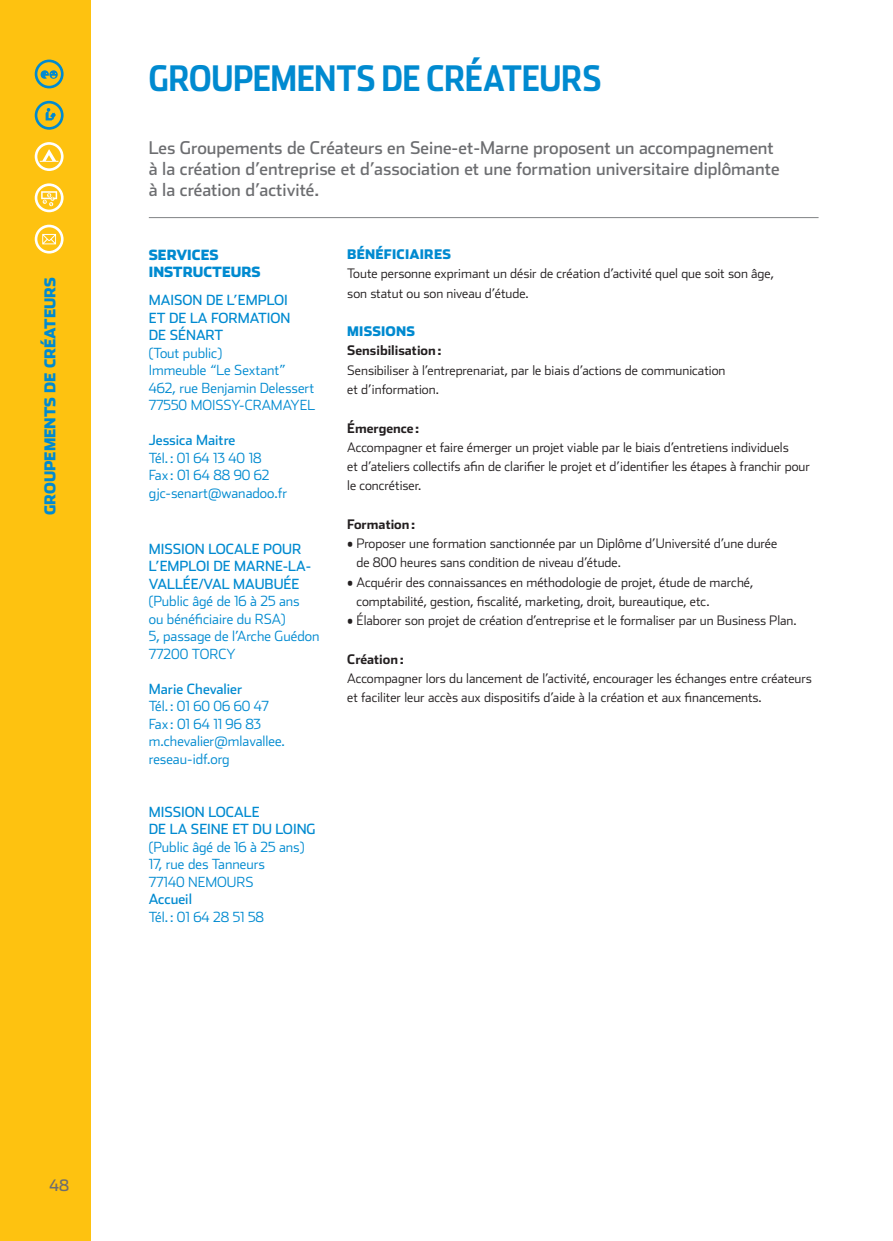
<style>
.page{position:relative;width:893px;height:1241px;background:#fff}
.page>*{position:absolute;margin:0;border:0;box-sizing:border-box;transform-origin:0 0}
.t1{font:700 35px "Stainless Cond";letter-spacing:-.01em;color:#008ad0}
.t2{font:17.5px/21px "Stainless";color:#6c6d70}
.t3{font:15.75px "Stainless";color:#6c6d70}
.t4{font:900 14.88px "Stainless";color:#008ad0}
.t5{font:300 14px/17.5px "Stainless";color:#008ad0}
.t6{font:14px/17.5px "Stainless";color:#008ad0}
.t7{font:900 14px/17.5px "Stainless";color:#008ad0}
.t8{font:300 13.12px/19.2px "Stainless";color:#231f20}
.t9{font:700 13.12px "Stainless";color:#231f20}
.t10{font:900 13.12px "Stainless";color:#008ad0}
</style>
<div class="page">
<div style="left:0;top:0;width:90px;height:1240px;background:#fec210"></div>
<hr style="left:149px;top:217px;width:670px;height:1px;background:#808285">
<svg style="left:35px;top:101px;width:29px;height:29px"></svg>
<svg style="left:35px;top:183px;width:29px;height:29px"></svg>
<svg style="left:35px;top:142px;width:29px;height:29px"></svg>
<svg style="left:35px;top:225px;width:29px;height:28px"></svg>
<svg style="left:35px;top:60px;width:29px;height:28px"></svg>
<p class="t4" style="left:41px;top:519px;width:243px;rotate:-90deg">GROUPEMENTSDECRÉATEURS</p>
<h1 class="t1" style="left:149px;top:58px;width:454px">GROUPEMENTS DE CRÉATEURS</h1>
<h2 class="t2" style="left:149px;top:137px;width:632px">Les Groupements de Créateurs en Seine-et-Marne proposent un accompagnement à la création d’entreprise et d’association et une formation universitaire diplômante à la création d’activité.</h2>
<p class="t7" style="left:149px;top:246px;width:113px">services instructeurs</p>
<p class="t6" style="left:149px;top:291px;width:98px;text-indent:57px">DE L’EMPLOI<br>ETDELAFORMATION<br>DE SéNART</p>
<p class="t5" style="left:149px;top:344px;width:168px">(Tout public)<br>Immeuble “Le Sextant”<br>462, rue Benjamin Delessert<br>77550 MOISSY-CRAMAYEL</p>
<p class="t6" style="left:149px;top:431px;width:88px">Jessica Maitre</p>
<p class="t5" style="left:149px;top:449px;width:140px">Tél. : 01 64 13 40 18<br>Fax : 01 64 88 90 62 gjc-senart@wanadoo.fr</p>
<p class="t6" style="left:149px;top:291px;width:10px">MAISON</p>
<p class="t6" style="left:149px;top:540px;width:9px">MISSION</p>
<p class="t6" style="left:208px;top:540px;width:10px">LOCALE</p>
<p class="t6" style="left:263px;top:540px;width:11px">POUR</p>
<p class="t6" style="left:149px;top:557px;width:20px">L’EMPLOI</p>
<p class="t6" style="left:213px;top:557px;width:32px">DE MARNE</p>
<p class="t6" style="left:283px;top:557px;width:30px">-LA-</p>
<p class="t6" style="left:149px;top:575px;width:10px">VALLÉE</p>
<p class="t6" style="left:199px;top:575px;width:15px">/VAL</p>
<p class="t6" style="left:233px;top:575px;width:11px">MAU</p>
<p class="t6" style="left:265px;top:575px;width:19px">BUÉE</p>
<p class="t5" style="left:149px;top:592px;width:172px">(Public âgé de 16 à 25 ans<br>ou bénéficiaire du RSA)<br>5, passage de l’Arche Guédon<br>77200 TORCY</p>
<p class="t6" style="left:149px;top:680px;width:95px">Marie Chevalier</p>
<p class="t5" style="left:149px;top:697px;width:138px">Tél. : 01 60 06 60 47<br>Fax : 01 64 11 96 83 m.chevalier@mlavallee. reseau-idf.org</p>
<p class="t6" style="left:149px;top:802px;width:9px">MISSION</p>
<p class="t6" style="left:208px;top:802px;width:10px">LOCALE</p>
<p class="t6" style="left:149px;top:820px;width:51px">DELASEINE</p>
<p class="t6" style="left:232px;top:820px;width:52px">ETDULOING</p>
<p class="t5" style="left:149px;top:837px;width:157px">(Public âgé de 16 à 25 ans)<br>17, rue des Tanneurs<br>77140 NEMOURS</p>
<p class="t6" style="left:149px;top:890px;width:45px">Accueil</p>
<p class="t5" style="left:149px;top:907px;width:117px">Tél. : 01 64 28 51 58</p>
<p class="t10" style="left:347px;top:246px;width:19px">BÉNÉFICIAIRES</p>
<p class="t8" style="left:347px;top:264px;width:428px">Toute personne exprimant un désir de création d’activité quel que soit son âge, son statut ou son niveau d’étude.</p>
<p class="t10" style="left:347px;top:323px;width:10px">MISSIONS</p>
<p class="t9" style="left:347px;top:343px;width:96px">Sensibilisation:</p>
<p class="t8" style="left:347px;top:360px;width:380px">Sensibiliser à l’entreprenariat, par le biais d’actions de communication et d’information.</p>
<p class="t9" style="left:347px;top:420px;width:74px">Émergence:</p>
<p class="t8" style="left:347px;top:437px;width:464px">Accompagner et faire émerger un projet viable par le biais d’entretiens individuels<br>et d’ateliers collectifs afin de clarifier le projet et d’identifier les étapes à franchir pour le concrétiser.</p>
<p class="t9" style="left:347px;top:516px;width:70px">Formation:</p>
<p class="t8" style="left:357px;top:533px;width:422px;text-indent:-9px">• Proposer une formation sanctionnée par un Diplôme d’Université d’une durée de 800 heures sans condition de niveau d’étude.</p>
<p class="t8" style="left:357px;top:572px;width:398px;text-indent:-9px">• Acquérir des connaissances en méthodologie de projet, étude de marché, comptabilité, gestion, fiscalité, marketing, droit, bureautique, etc.</p>
<p class="t8" style="left:347px;top:610px;width:451px">• Élaborer son projet de création d’entreprise et le formaliser par un Business Plan.</p>
<p class="t9" style="left:347px;top:651px;width:58px">Création:</p>
<p class="t8" style="left:347px;top:668px;width:466px">Accompagner lors du lancement de l’activité, encourager les échanges entre créateurs et faciliter leur accès aux dispositifs d’aide à la création et aux financements.</p>
<p class="t3" style="left:50px;top:1176px;width:21px">48</p>
</div>
